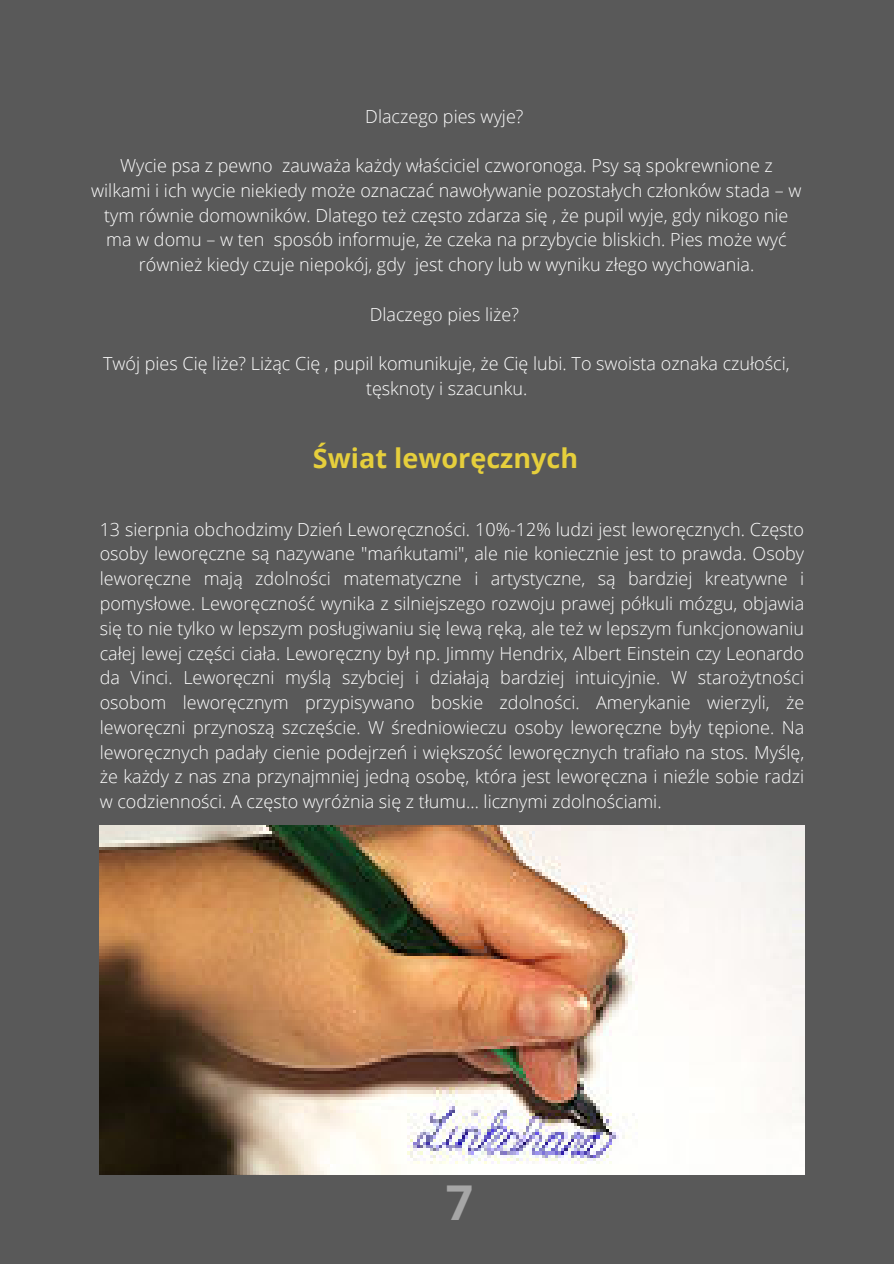
<style>
.page{position:relative;width:894px;height:1264px;background:#fff}
.page>*{position:absolute;margin:0;border:0;box-sizing:border-box;transform-origin:0 0}
.t1{font:700 48px "Open Sans";color:#a6a6a6}
.t2{font:700 27px "Open Sans";color:#e6cf3c}
.t3{font:300 18px/24.8px "Open Sans";color:#fff;text-align:center}
</style>
<div class="page">
<div style="left:0;top:0;width:893px;height:1263px;background:#595959"></div>
<img style="left:100px;top:825px;width:704px;height:349px">
<p class="t3" style="left:365px;top:103px;width:160px">Dlaczego pies wyje?</p>
<h1 class="t3" style="left:91px;top:153px;width:711px">Wycie psa z pewno zauważa każdy właściciel czworonoga. Psy są spokrewnione z wilkami i ich wycie niekiedy może oznaczać nawoływanie pozostałych członków stada – w tym równie domowników. Dlatego też często zdarza się , że pupil wyje, gdy nikogo nie ma w domu – w ten sposób informuje, że czeka na przybycie bliskich. Pies może wyć również kiedy czuje niepokój, gdy jest chory lub w wyniku złego wychowania.</h1>
<p class="t3" style="left:369px;top:301px;width:151px">Dlaczego pies liże?</p>
<p class="t3" style="left:103px;top:351px;width:687px">Twój pies Cię liże? Liżąc Cię , pupil komunikuje, że Cię lubi. To swoista oznaka czułości, tęsknoty i szacunku.</p>
<p class="t2" style="left:313px;top:439px;width:267px">Świat leworęcznych</p>
<p class="t3" style="left:100px;top:516px;width:705px;text-align:justify">13 sierpnia obchodzimy Dzień Leworęczności. 10%-12% ludzi jest leworęcznych. Często osoby leworęczne są nazywane "mańkutami", ale nie koniecznie jest to prawda. Osoby leworęczne mają zdolności matematyczne i artystyczne, są bardziej kreatywne i pomysłowe. Leworęczność wynika z silniejszego rozwoju prawej półkuli mózgu, objawia się to nie tylko w lepszym posługiwaniu się lewą ręką, ale też w lepszym funkcjonowaniu całej lewej części ciała. Leworęczny był np. Jimmy Hendrix, Albert Einstein czy Leonardo da Vinci. Leworęczni myślą szybciej i działają bardziej intuicyjnie. W starożytności osobom leworęcznym przypisywano boskie zdolności. Amerykanie wierzyli, że leworęczni przynoszą szczęście. W średniowieczu osoby leworęczne były tępione. Na leworęcznych padały cienie podejrzeń i większość leworęcznych trafiało na stos. Myślę, że każdy z nas zna przynajmniej jedną osobę, która jest leworęczna i nieźle sobie radzi w codzienności. A często wyróżnia się z tłumu… licznymi zdolnościami.</p>
<p class="t1" style="left:445px;top:1168px;width:29px">7</p>
</div>
